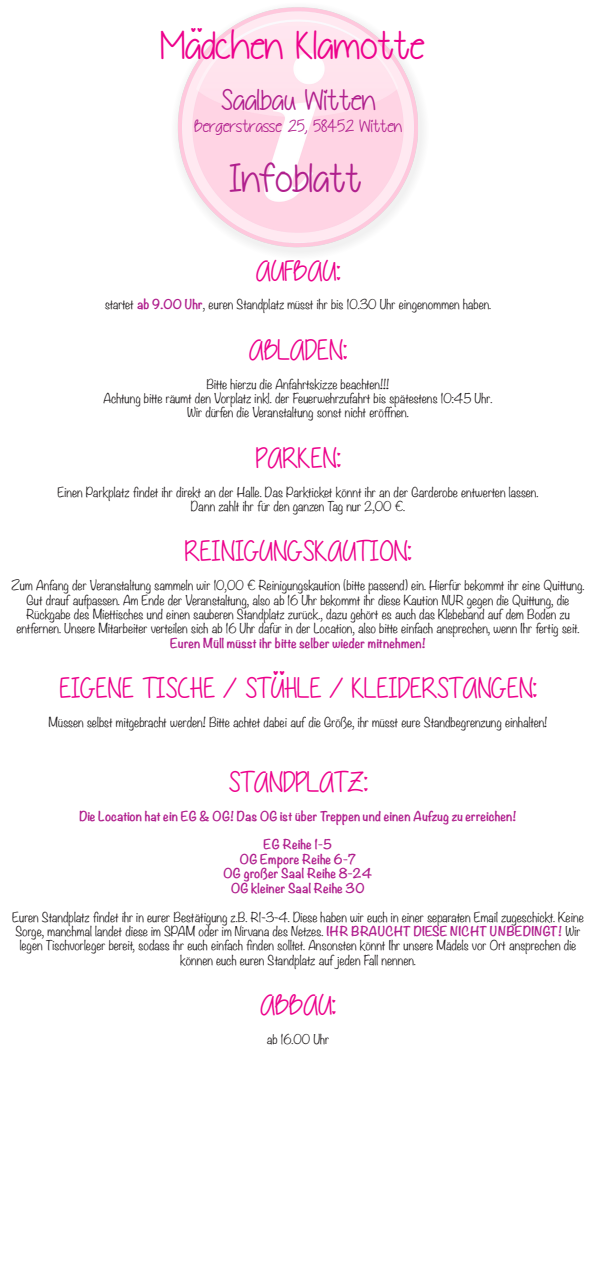
<style>
.page{position:relative;width:596px;height:1276px;background:#fff}
.page>*{position:absolute;margin:0;border:0;box-sizing:border-box;transform-origin:0 0}
.t1{font:40.8px "Daddys Girl";color:#b01f8d}
.t2{font:40.6px "Daddys Girl";color:#ed028c}
.t3{font:40px "Daddys Girl";color:#ed028c}
.t4{font:30px "Daddys Girl";color:#ed028c}
.t5{font:30px "Daddys Girl";color:#b01f8d}
.t6{font:18px "Daddys Girl";color:#b01f8d}
.t7{font:300 12px/14.4px "Noteworthy";color:#231f20;text-align:center}
.t8{font:700 12px/14.4px "Noteworthy";color:#b01f8d;text-align:center}
.s1{font-weight:700;color:#b01f8d}
</style>
<div class="page">
<img style="left:177px;top:7px;width:246px;height:247px">
<h3 class="t3" style="left:190px;top:0;width:14px">..</h3>
<h2 class="t2" style="left:160px;top:27px;width:266px">Madchen Klamotte</h2>
<h3 class="t5" style="left:220px;top:87px;width:156px">Saalbau Witten</h3>
<h3 class="t6" style="left:194px;top:118px;width:209px">Bergerstrasse 25, 58452 Witten</h3>
<h1 class="t1" style="left:229px;top:160px;width:133px">Infoblatt</h1>
<h3 class="t4" style="left:255px;top:257px;width:87px">AUFBAU:</h3>
<p class="t7" style="left:105px;top:297px;width:388px">startet <span class="s1">ab 9.00 Uhr</span>, euren Standplatz müsst ihr bis 10.30 Uhr eingenommen haben.</p>
<h3 class="t4" style="left:248px;top:336px;width:100px">ABLADEN:</h3>
<p class="t7" style="left:103px;top:376px;width:390px">Bitte hierzu die Anfahrtskizze beachten!!!<br>Achtung bitte räumt den Vorplatz inkl. der Feuerwehrzufahrt bis spätestens 10:45 Uhr.<br>Wir dürfen die Veranstaltung sonst nicht eröffnen.</p>
<h3 class="t4" style="left:255px;top:444px;width:87px">PARKEN:</h3>
<p class="t7" style="left:57px;top:484px;width:482px">Einen Parkplatz findet ihr direkt an der Halle. Das Parkticket könnt ihr an der Garderobe entwerten lassen.<br>Dann zahlt ihr für den ganzen Tag nur 2,00 €.</p>
<h3 class="t4" style="left:184px;top:537px;width:229px">REINIGUNGSKAUTION:</h3>
<p class="t7" style="left:11px;top:578px;width:574px">Zum Anfang der Veranstaltung sammeln wir 10,00 € Reinigungskaution (bitte passend) ein. Hierfür bekommt ihr eine Quittung.<br>Gut drauf aufpassen. Am Ende der Veranstaltung, also ab 16 Uhr bekommt ihr diese Kaution NUR gegen die Quittung, die Rückgabe des Miettisches und einen sauberen Standplatz zurück., dazu gehört es auch das Klebeband auf dem Boden zu entfernen. Unsere Mitarbeiter verteilen sich ab 16 Uhr dafür in der Location, also bitte einfach ansprechen, wenn Ihr fertig seit.</p>
<p class="t8" style="left:170px;top:635px;width:257px">Euren Müll müsst ihr bitte selber wieder mitnehmen!</p>
<h3 class="t4" style="left:59px;top:674px;width:479px">EIGENE TISCHE / STUHLE / KLEIDERSTANGEN:</h3>
<p class="t7" style="left:48px;top:715px;width:500px">Müssen selbst mitgebracht werden! Bitte achtet dabei auf die Größe, ihr müsst eure Standbegrenzung einhalten!</p>
<h3 class="t4" style="left:228px;top:768px;width:141px">STANDPLATZ:</h3>
<p class="t8" style="left:79px;top:808px;width:438px">Die Location hat ein EG &amp; OG! Das OG ist über Treppen und einen Aufzug zu erreichen!</p>
<p class="t8" style="left:223px;top:837px;width:150px">EG Reihe 1-5<br>OG Empore Reihe 6-7<br>OG großer Saal Reihe 8-24<br>OG kleiner Saal Reihe 30</p>
<p class="t7" style="left:12px;top:909px;width:572px">Euren Standplatz findet ihr in eurer Bestätigung z.B. R1-3-4. Diese haben wir euch in einer separaten Email zugeschickt. Keine Sorge, manchmal landet diese im SPAM oder im Nirvana des Netzes. <span class="s1">IHR BRAUCHT DIESE NICHT UNBEDINGT!</span> Wir legen Tischvorleger bereit, sodass ihr euch einfach finden solltet. Ansonsten könnt Ihr unsere Mädels vor Ort ansprechen die können euch euren Standplatz auf jeden Fall nennen.</p>
<h3 class="t4" style="left:260px;top:991px;width:78px">ABBAU:</h3>
<p class="t7" style="left:267px;top:1031px;width:64px">ab 16.00 Uhr</p>
<h3 class="t3" style="left:272px;top:643px;width:14px">..</h3>
</div>
